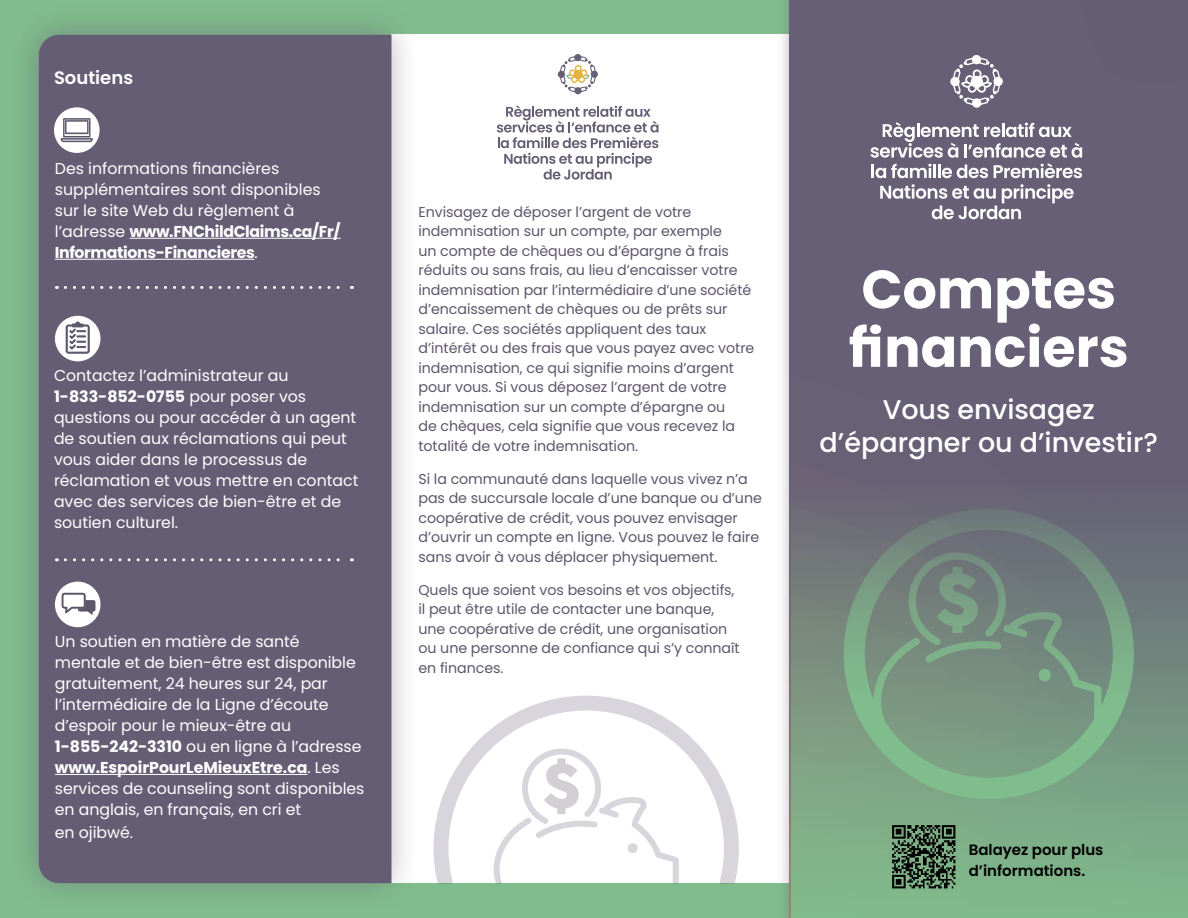
<style>
.page{position:relative;width:1188px;height:918px;background:#80bd8c}
.page>*{position:absolute;margin:0;border:0;box-sizing:border-box;transform-origin:0 0}
.t1{font:700 54px/58.5px "Poppins";color:#fff}
.t2{font:500 27px/32.4px "Poppins";color:#fff;text-align:center}
.t3{font:600 18px "Poppins";color:#fff}
.t4{font:15.75px/21px "Poppins";color:#fff}
.t5{font:600 15px/21px "Poppins";color:#000}
.t6{font:14.25px/19.5px "Poppins";letter-spacing:-.005em;color:#5d566b}
.s1{font-weight:700}
</style>
<div class="page">
<div style="left:392px;top:35px;width:398px;height:848px;background:#fff"></div>
<div style="left:774px;top:0;width:414px;height:918px;background:#655d74;opacity:.5"></div>
<div style="left:790px;top:0;width:398px;height:918px;background:#665f75"></div>
<div style="left:791px;top:474px;width:397px;height:444px;background:linear-gradient(to bottom,#6a6275,#83bf8b)"></div>
<svg style="left:844px;top:509px;width:290px;height:290px;background:#769080"></svg>
<svg style="left:434px;top:696px;width:305px;height:187px"></svg>
<svg style="left:494px;top:749px;width:185px;height:134px"></svg>
<div style="left:6px;top:3px;width:413px;height:909px;background:#655d74;opacity:.5"></div>
<div style="left:39px;top:35px;width:353px;height:848px;background:#655d74"></div>
<img style="left:890px;top:823px;width:67px;height:67px">
<svg style="left:65px;top:558px;width:287px;height:3px"></svg>
<svg style="left:65px;top:286px;width:287px;height:3px"></svg>
<svg style="left:558px;top:54px;width:40px;height:40px"></svg>
<div style="left:573px;top:70px;width:10px;height:9px;background:#e2b13f;border-radius:50%"></div>
<svg style="left:497px;top:105px;width:162px;height:75px"></svg>
<hr style="left:55px;top:774px;width:253px;height:1px;background:#fff">
<div style="left:56px;top:583px;width:44px;height:43px;background:#fff;border-radius:50%"></div>
<div style="left:55px;top:582px;width:46px;height:45px;border:2px solid #fff;border-radius:50%"></div>
<svg style="left:62px;top:593px;width:33px;height:24px"></svg>
<div style="left:56px;top:317px;width:44px;height:43px;background:#fff;border-radius:50%"></div>
<div style="left:55px;top:316px;width:46px;height:45px;border:2px solid #fff;border-radius:50%"></div>
<svg style="left:66px;top:322px;width:23px;height:31px"></svg>
<hr style="left:130px;top:238px;width:211px;height:1px;background:#fff">
<hr style="left:55px;top:259px;width:199px;height:1px;background:#fff">
<div style="left:55px;top:108px;width:44px;height:44px;background:#fff;border-radius:50%"></div>
<div style="left:54px;top:107px;width:46px;height:46px;border:2px solid #fff;border-radius:50%"></div>
<svg style="left:61px;top:118px;width:32px;height:24px"></svg>
<svg style="left:950px;top:55px;width:53px;height:53px"></svg>
<div style="left:971px;top:76px;width:12px;height:12px;background:#fff;border-radius:50%"></div>
<svg style="left:870px;top:122px;width:212px;height:56px"></svg>
<svg style="left:880px;top:184px;width:194px;height:35px"></svg>
<p class="t3" style="left:54px;top:67px;width:81px">Soutiens</p>
<p class="t4" style="left:55px;top:158px;width:287px">Des informations financières supplémentaires sont disponibles sur le site Web du règlement à l’adresse <span class="s1">www.FNChildClaims.ca/Fr/<br>Informations-Financieres</span>.</p>
<p class="t4" style="left:54px;top:365px;width:306px">Contactez l’administrateur au<br><span class="s1">1-833-852-0755</span> pour poser vos questions ou pour accéder à un agent de soutien aux réclamations qui peut vous aider dans le processus de réclamation et vous mettre en contact avec des services de bien-être et de soutien culturel.</p>
<p class="t4" style="left:55px;top:631px;width:311px">Un soutien en matière de santé mentale et de bien-être est disponible gratuitement, 24 heures sur 24, par l’intermédiaire de la Ligne d’écoute d’espoir pour le mieux-être au <span class="s1">1-855-242-3310</span> ou en ligne à l’adresse <span class="s1">www.EspoirPourLeMieuxEtre.ca</span>. Les services de counseling sont disponibles en anglais, en français, en cri et</p>
<p class="t4" style="left:55px;top:822px;width:80px">en ojibwé.</p>
<p class="t6" style="left:418px;top:202px;width:337px">Envisagez de déposer l’argent de votre indemnisation sur un compte, par exemple<br>un compte de chèques ou d’épargne à frais réduits ou sans frais, au lieu d’encaisser votre indemnisation par l’intermédiaire d’une société d’encaissement de chèques ou de prêts sur salaire. Ces sociétés appliquent des taux d’intérêt ou des frais que vous payez avec votre indemnisation, ce qui signifie moins d’argent pour vous. Si vous déposez l’argent de votre indemnisation sur un compte d’épargne ou<br>de chèques, cela signifie que vous recevez la totalité de votre indemnisation.</p>
<p class="t6" style="left:418px;top:469px;width:345px">Si la communauté dans laquelle vous vivez n’a pas de succursale locale d’une banque ou d’une coopérative de crédit, vous pouvez envisager d’ouvrir un compte en ligne. Vous pouvez le faire sans avoir à vous déplacer physiquement.</p>
<p class="t6" style="left:418px;top:580px;width:323px">Quels que soient vos besoins et vos objectifs, il peut être utile de contacter une banque, une coopérative de crédit, une organisation ou une personne de confiance qui s’y connaît en finances.</p>
<h1 class="t1" style="left:849px;top:260px;width:282px">Comptes financiers</h1>
<h2 class="t2" style="left:820px;top:394px;width:340px">Vous envisagez d’épargner ou d’investir?</h2>
<p class="t5" style="left:969px;top:839px;width:136px">Balayez pour plus d’informations.</p>
</div>
